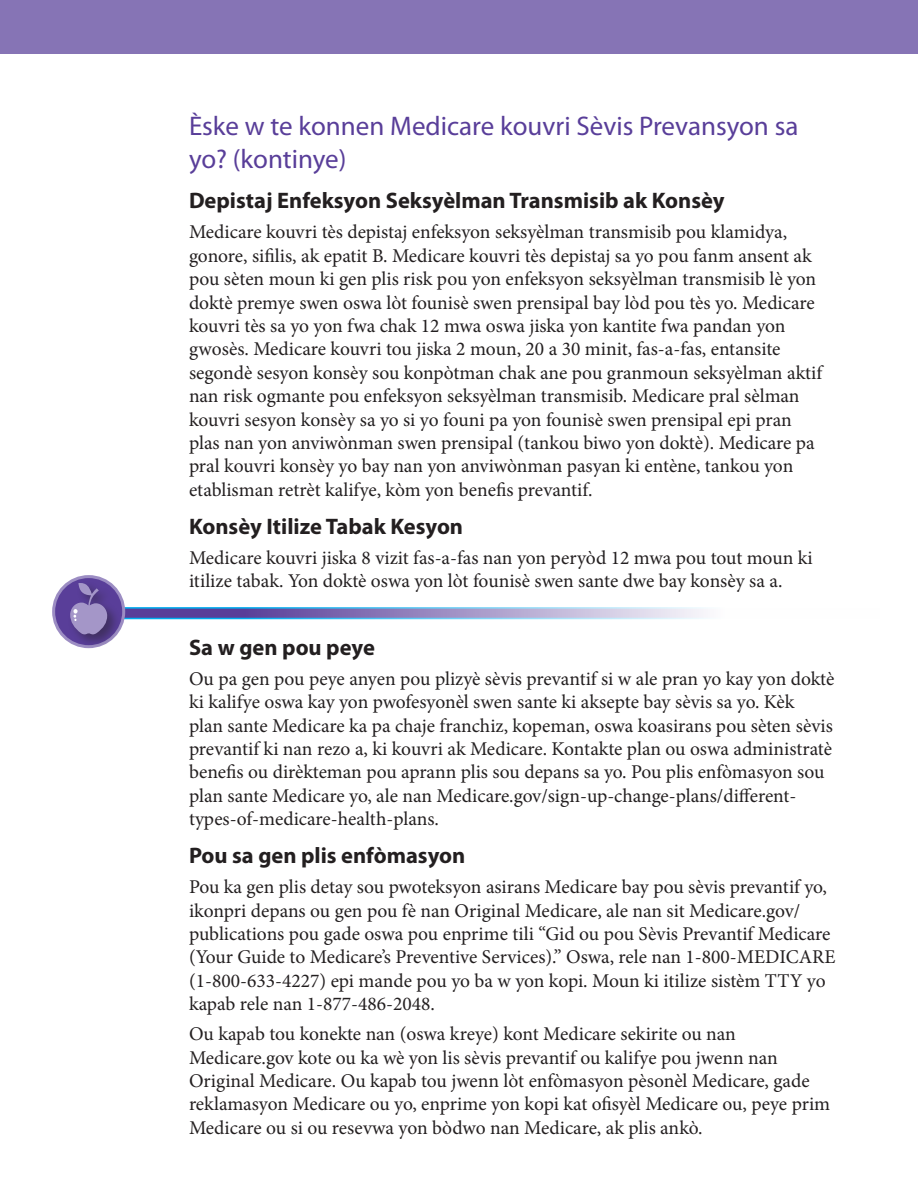
<style>
.page{position:relative;width:918px;height:1188px;background:#fff}
.page>*{position:absolute;margin:0;border:0;box-sizing:border-box;transform-origin:0 0}
.PS_Heading_2_cont{font:27px/32.4px "Myriad Pro";color:#593e99}
.PS_Heading_2{font:700 22.5px "Myriad Pro";color:#231f20}
.PS_text{font:19.5px/23.4px "Minion Pro";letter-spacing:-.005em;color:#231f20}
</style>
<div class="page">
<div style="left:0;top:0;width:918px;height:54px;background:#8674b5"></div>
<svg style="left:124px;top:607px;width:584px;height:12px;background:#8c98cc"></svg>
<svg style="left:54px;top:577px;width:70px;height:70px"></svg>
<div style="left:52px;top:575px;width:73px;height:73px;border:3px solid #9c8dc3;border-radius:50%"></div>
<div style="left:68px;top:581px;width:53px;height:67px;background:#231f20;opacity:.45"></div>
<svg style="left:70px;top:583px;width:37px;height:51px;background:#826faf"></svg>
<h2 class="PS_Heading_2_cont" style="left:189px;top:110px;width:611px">Èske w te konnen Medicare kouvri Sèvis Prevansyon sa yo? (kontinye)</h2>
<h2 class="PS_Heading_2" style="left:189px;top:186px;width:537px">Depistaj Enfeksyon Seksyèlman Transmisib ak Konsèy</h2>
<p class="PS_text" style="left:189px;top:221px;width:635px">Medicare kouvri tès depistaj enfeksyon seksyèlman transmisib pou klamidya, gonore, sifilis, ak epatit B. Medicare kouvri tès depistaj sa yo pou fanm ansent ak pou sèten moun ki gen plis risk pou yon enfeksyon seksyèlman transmisib lè yon doktè premye swen oswa lòt founisè swen prensipal bay lòd pou tès yo. Medicare kouvri tès sa yo yon fwa chak 12 mwa oswa jiska yon kantite fwa pandan yon gwosès. Medicare kouvri tou jiska 2 moun, 20 a 30 minit, fas-a-fas, entansite segondè sesyon konsèy sou konpòtman chak ane pou granmoun seksyèlman aktif nan risk ogmante pou enfeksyon seksyèlman transmisib. Medicare pral sèlman kouvri sesyon konsèy sa yo si yo founi pa yon founisè swen prensipal epi pran plas nan yon anviwònman swen prensipal (tankou biwo yon doktè). Medicare pa pral kouvri konsèy yo bay nan yon anviwònman pasyan ki entène, tankou yon etablisman retrèt kalifye, kòm yon benefis prevantif.</p>
<h2 class="PS_Heading_2" style="left:189px;top:511px;width:276px">Konsèy Itilize Tabak Kesyon</h2>
<p class="PS_text" style="left:189px;top:546px;width:625px">Medicare kouvri jiska 8 vizit fas-a-fas nan yon peryòd 12 mwa pou tout moun ki itilize tabak. Yon doktè oswa yon lòt founisè swen sante dwe bay konsèy sa a.</p>
<h2 class="PS_Heading_2" style="left:189px;top:632px;width:187px">Sa w gen pou peye</h2>
<p class="PS_text" style="left:189px;top:667px;width:647px">Ou pa gen pou peye anyen pou plizyè sèvis prevantif si w ale pran yo kay yon doktè ki kalifye oswa kay yon pwofesyonèl swen sante ki aksepte bay sèvis sa yo. Kèk<br>plan sante Medicare ka pa chaje franchiz, kopeman, oswa koasirans pou sèten sèvis prevantif ki nan rezo a, ki kouvri ak Medicare. Kontakte plan ou oswa administratè benefis ou dirèkteman pou aprann plis sou depans sa yo. Pou plis enfòmasyon sou plan sante Medicare yo, ale nan Medicare.gov/sign-up-change-plans/different&shy;types-of-medicare-health-plans.</p>
<h2 class="PS_Heading_2" style="left:189px;top:841px;width:278px">Pou sa gen plis enfòmasyon</h2>
<p class="PS_text" style="left:189px;top:875px;width:648px">Pou ka gen plis detay sou pwoteksyon asirans Medicare bay pou sèvis prevantif yo, ikonpri depans ou gen pou fè nan Original Medicare, ale nan sit Medicare.gov/ publications pou gade oswa pou enprime tili “Gid ou pou Sèvis Prevantif Medicare (Your Guide to Medicare’s Preventive Services).” Oswa, rele nan 1-800-MEDICARE (1-800-633-4227) epi mande pou yo ba w yon kopi. Moun ki itilize sistèm TTY yo kapab rele nan 1-877-486-2048.</p>
<p class="PS_text" style="left:189px;top:1022px;width:643px">Ou kapab tou konekte nan (oswa kreye) kont Medicare sekirite ou nan Medicare.gov kote ou ka wè yon lis sèvis prevantif ou kalifye pou jwenn nan Original Medicare. Ou kapab tou jwenn lòt enfòmasyon pèsonèl Medicare, gade reklamasyon Medicare ou yo, enprime yon kopi kat ofisyèl Medicare ou, peye prim Medicare ou si ou resevwa yon bòdwo nan Medicare, ak plis ankò.</p>
</div>
